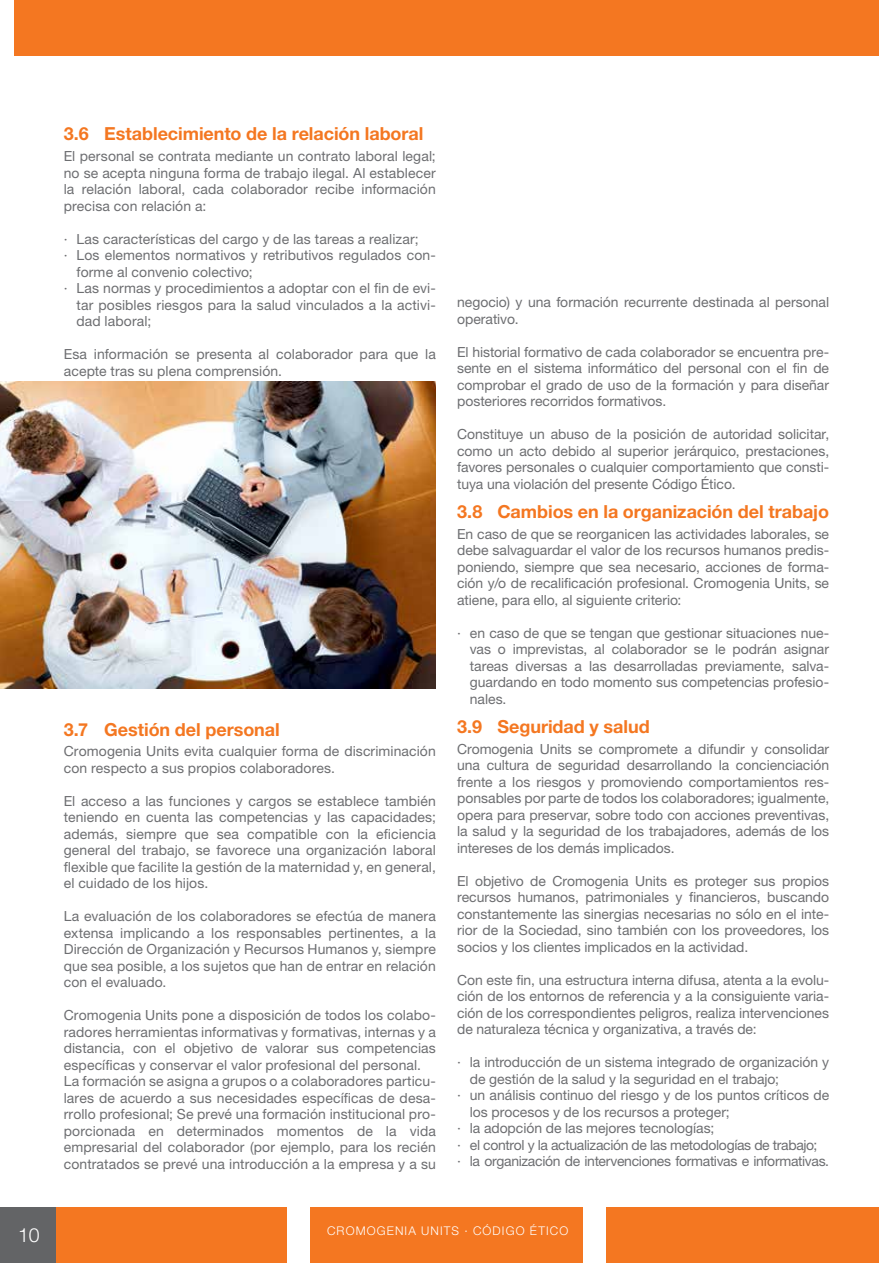
<style>
.page{position:relative;width:893px;height:1263px;background:#fff}
.page>*{position:absolute;margin:0;border:0;box-sizing:border-box;transform-origin:0 0}
.t1{font:300 19.5px "Helvetica Neue LT Std";color:#fff}
.t2{font:700 18px "Helvetica Neue LT Std";letter-spacing:-.005em;color:#f47721}
.t3{font:13.95px/16.5px "Helvetica Neue LT Std";letter-spacing:.005em;color:#6d6e71;text-align:justify}
.t4{font:13.95px "Helvetica Neue LT Std";letter-spacing:-.025em;color:#6d6e71}
.t5{font:300 12px "Helvetica Neue LT Std";letter-spacing:.095em;color:#fff}
</style>
<div class="page">
<div style="left:14px;top:0;width:865px;height:55px;background:#f47721"></div>
<div style="left:606px;top:1208px;width:273px;height:55px;background:#f47721"></div>
<div style="left:14px;top:1208px;width:273px;height:55px;background:#f47721"></div>
<div style="left:310px;top:1208px;width:273px;height:55px;background:#f47721"></div>
<div style="left:0;top:1208px;width:55px;height:55px;background:#636466"></div>
<img style="left:0;top:382px;width:436px;height:307px">
<h1 class="t1" style="left:18px;top:1223px;width:23px">10</h1>
<p class="t2" style="left:64px;top:123px;width:361px">3.6 Establecimiento de la relación laboral</p>
<p class="t3" style="left:64px;top:148px;width:374px">El personal se contrata mediante un contrato laboral legal; no se acepta ninguna forma de trabajo ilegal. Al establecer la relación laboral, cada colaborador recibe información precisa con relación a:</p>
<p class="t3" style="left:64px;top:230px;width:356px">∙ Las características del cargo y de las tareas a realizar;</p>
<p class="t3" style="left:64px;top:247px;width:374px">∙ Los elementos normativos y retributivos regulados con-</p>
<p class="t3" style="left:77px;top:263px;width:178px">forme al convenio colectivo;</p>
<p class="t3" style="left:64px;top:280px;width:374px">∙ Las normas y procedimientos a adoptar con el fin de evi-</p>
<p class="t3" style="left:77px;top:296px;width:361px">tar posibles riesgos para la salud vinculados a la activi-</p>
<p class="t3" style="left:77px;top:313px;width:76px">dad laboral;</p>
<p class="t3" style="left:64px;top:346px;width:374px">Esa información se presenta al colaborador para que la acepte tras su plena comprensión.</p>
<p class="t2" style="left:64px;top:718px;width:218px">3.7 Gestión del personal</p>
<p class="t3" style="left:64px;top:743px;width:374px">Cromogenia Units evita cualquier forma de discriminación con respecto a sus propios colaboradores.</p>
<p class="t3" style="left:64px;top:792px;width:374px">El acceso a las funciones y cargos se establece también teniendo en cuenta las competencias y las capacidades; además, siempre que sea compatible con la eficiencia general del trabajo, se favorece una organización laboral flexible que facilite la gestión de la maternidad y, en general, el cuidado de los hijos.</p>
<p class="t3" style="left:64px;top:908px;width:374px">La evaluación de los colaboradores se efectúa de manera extensa implicando a los responsables pertinentes, a la Dirección de Organización y Recursos Humanos y, siempre que sea posible, a los sujetos que han de entrar en relación con el evaluado.</p>
<p class="t3" style="left:64px;top:1007px;width:374px;text-align:left">Cromogenia Units pone a disposición de todos los colabo&shy;radores herramientas informativas y formativas, internas y a distancia, con el objetivo de valorar sus competencias específicas y conservar el valor profesional del personal.<br>La formación se asigna a grupos o a colaboradores particu&shy;lares de acuerdo a sus necesidades específicas de desa&shy;rrollo profesional; Se prevé una formación institucional pro&shy;porcionada en determinados momentos de la vida empresarial del colaborador (por ejemplo, para los recién contratados se prevé una introducción a la empresa y a su</p>
<p class="t3" style="left:457px;top:294px;width:374px">negocio) y una formación recurrente destinada al personal operativo.</p>
<p class="t3" style="left:457px;top:343px;width:374px">El historial formativo de cada colaborador se encuentra pre&shy;sente en el sistema informático del personal con el fin de comprobar el grado de uso de la formación y para diseñar posteriores recorridos formativos.</p>
<p class="t3" style="left:457px;top:426px;width:374px">Constituye un abuso de la posición de autoridad solicitar, como un acto debido al superior jerárquico, prestaciones, favores personales o cualquier comportamiento que consti&shy;tuya una violación del presente Código Ético.</p>
<p class="t2" style="left:457px;top:500px;width:373px">3.8 Cambios en la organización del trabajo</p>
<p class="t3" style="left:457px;top:525px;width:374px">En caso de que se reorganicen las actividades laborales, se debe salvaguardar el valor de los recursos humanos predis&shy;poniendo, siempre que sea necesario, acciones de forma&shy;ción y/o de recalificación profesional. Cromogenia Units, se atiene, para ello, al siguiente criterio:</p>
<p class="t3" style="left:470px;top:624px;width:361px;text-indent:-13px">∙ en caso de que se tengan que gestionar situaciones nue&shy;vas o imprevistas, al colaborador se le podrán asignar tareas diversas a las desarrolladas previamente, salva&shy;guardando en todo momento sus competencias profesio&shy;nales.</p>
<p class="t2" style="left:457px;top:715px;width:194px">3.9 Seguridad y salud</p>
<p class="t3" style="left:457px;top:740px;width:374px">Cromogenia Units se compromete a difundir y consolidar una cultura de seguridad desarrollando la concienciación frente a los riesgos y promoviendo comportamientos res&shy;ponsables por parte de todos los colaboradores; igualmente, opera para preservar, sobre todo con acciones preventivas, la salud y la seguridad de los trabajadores, además de los intereses de los demás implicados.</p>
<p class="t3" style="left:457px;top:872px;width:374px">El objetivo de Cromogenia Units es proteger sus propios recursos humanos, patrimoniales y financieros, buscando constantemente las sinergias necesarias no sólo en el inte&shy;rior de la Sociedad, sino también con los proveedores, los socios y los clientes implicados en la actividad.</p>
<p class="t3" style="left:457px;top:971px;width:374px">Con este fin, una estructura interna difusa, atenta a la evolu&shy;ción de los entornos de referencia y a la consiguiente varia&shy;ción de los correspondientes peligros, realiza intervenciones de naturaleza técnica y organizativa, a través de:</p>
<p class="t3" style="left:457px;top:1054px;width:374px">∙ la introducción de un sistema integrado de organización y</p>
<p class="t3" style="left:470px;top:1070px;width:311px">de gestión de la salud y la seguridad en el trabajo;</p>
<p class="t3" style="left:457px;top:1087px;width:374px">∙ un análisis continuo del riesgo y de los puntos críticos de</p>
<p class="t3" style="left:470px;top:1103px;width:261px">los procesos y de los recursos a proteger;</p>
<p class="t3" style="left:457px;top:1120px;width:259px">∙ la adopción de las mejores tecnologías;</p>
<p class="t4" style="left:457px;top:1136px;width:362px">∙ el control y la actualización de las metodologías de trabajo;</p>
<p class="t4" style="left:457px;top:1153px;width:374px">∙ la organización de intervenciones formativas e informativas.</p>
<p class="t5" style="left:327px;top:1224px;width:243px">CROMOGENIA UNITS · CÓDIGO ÉTICO</p>
</div>
